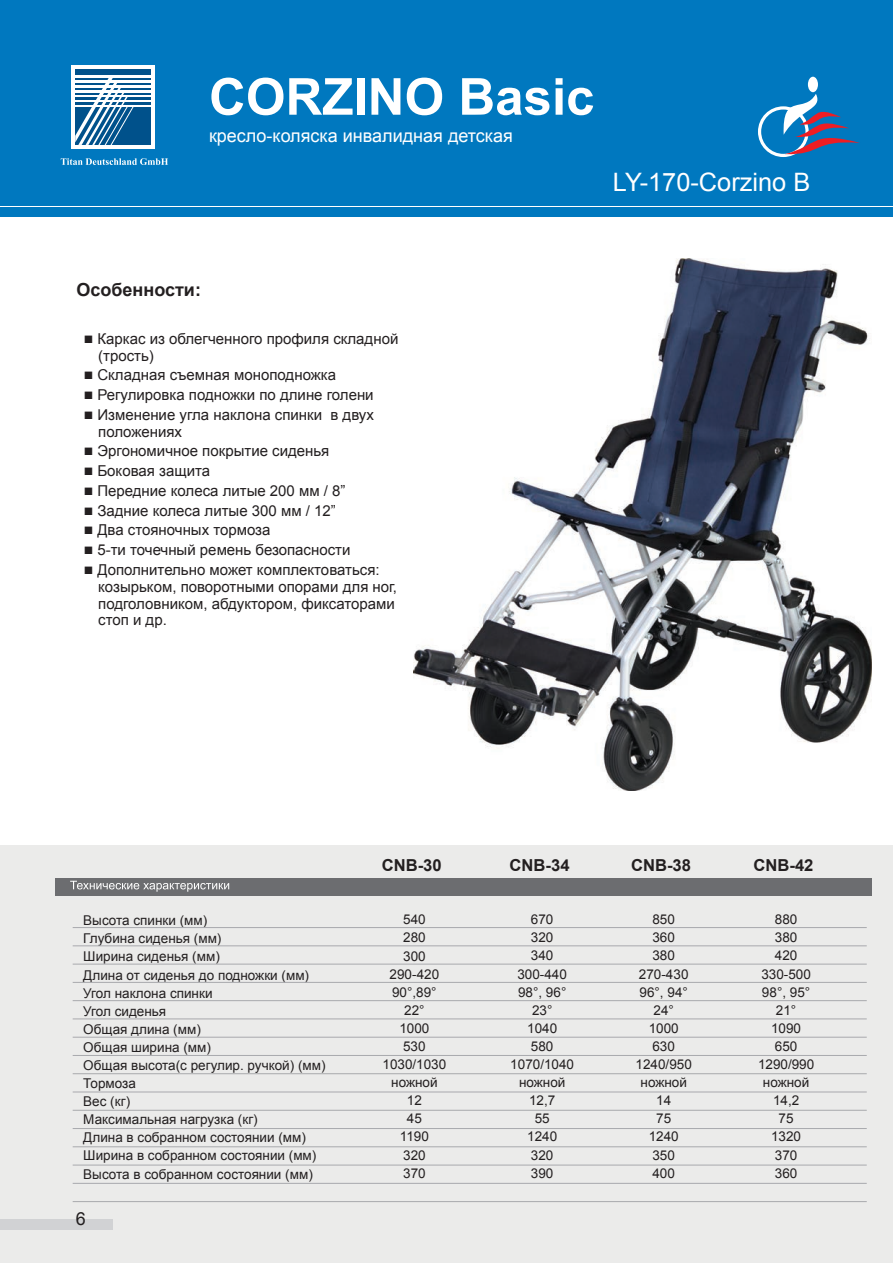
<style>
.page{position:relative;width:893px;height:1263px;background:#fff}
.page>*{position:absolute;margin:0;border:0;box-sizing:border-box;transform-origin:0 0}
.t1{font:700 51px "Arial";color:#fff}
.t2{font:25.35px "Arial";color:#fff}
.t3{font:18px "Arial";color:#fff}
.t4{font:700 18px "Arial";color:#231f20}
.t5{font:18px "Arial";color:#231f20}
.t6{font:700 16.5px "Arial";color:#231f20}
.t7{font:15px/16.8px "Arial";color:#231f20}
.t8{font:13.5px/18.1px "Arial";color:#231f20;text-align:center}
</style>
<div class="page">
<div style="left:0;top:845px;width:893px;height:418px;background:#ebebea"></div>
<hr style="left:73px;top:927px;width:794px;height:1px;background:#a8a9ad">
<hr style="left:73px;top:1201px;width:794px;height:1px;background:#a8a9ad">
<hr style="left:73px;top:945px;width:794px;height:1px;background:#a8a9ad">
<hr style="left:73px;top:964px;width:794px;height:1px;background:#a8a9ad">
<hr style="left:73px;top:982px;width:794px;height:1px;background:#a8a9ad">
<hr style="left:73px;top:1000px;width:794px;height:1px;background:#a8a9ad">
<hr style="left:73px;top:1018px;width:794px;height:1px;background:#a8a9ad">
<hr style="left:73px;top:1037px;width:794px;height:1px;background:#a8a9ad">
<hr style="left:73px;top:1055px;width:794px;height:1px;background:#a8a9ad">
<hr style="left:73px;top:1073px;width:794px;height:1px;background:#a8a9ad">
<hr style="left:73px;top:1091px;width:794px;height:1px;background:#a8a9ad">
<hr style="left:73px;top:1110px;width:794px;height:1px;background:#a8a9ad">
<hr style="left:73px;top:1128px;width:794px;height:1px;background:#a8a9ad">
<hr style="left:73px;top:1146px;width:794px;height:1px;background:#a8a9ad">
<hr style="left:73px;top:1165px;width:794px;height:1px;background:#a8a9ad">
<hr style="left:73px;top:1183px;width:794px;height:1px;background:#a8a9ad">
<div style="left:55px;top:878px;width:817px;height:17px;background:#6c6d70"></div>
<svg style="left:70px;top:881px;width:159px;height:11px"></svg>
<div style="left:0;top:0;width:893px;height:205px;background:#0078bf"></div>
<div style="left:71px;top:65px;width:83px;height:83px;background:#fff"></div>
<div style="left:75px;top:70px;width:75px;height:75px;background:#00518b"></div>
<hr style="left:75px;top:75px;width:76px;height:2px;background:#fff">
<hr style="left:75px;top:80px;width:76px;height:2px;background:#fff">
<hr style="left:75px;top:85px;width:76px;height:2px;background:#fff">
<hr style="left:75px;top:90px;width:76px;height:2px;background:#fff">
<hr style="left:75px;top:95px;width:76px;height:2px;background:#fff">
<hr style="left:75px;top:101px;width:76px;height:1px;background:#fff">
<hr style="left:75px;top:106px;width:76px;height:1px;background:#fff">
<svg style="left:75px;top:77px;width:59px;height:68px"></svg>
<div style="left:0;top:208px;width:893px;height:9px;background:#0078bf"></div>
<div style="left:758px;top:106px;width:51px;height:51px;border:3px solid #fff;border-radius:50%"></div>
<div style="left:808px;top:77px;width:10px;height:15px;background:#fff;border-radius:50%"></div>
<svg style="left:782px;top:91px;width:78px;height:64px"></svg>
<svg style="left:61px;top:158px;width:107px;height:7px"></svg>
<div style="left:0;top:1219px;width:113px;height:11px;background:#d1d2d4"></div>
<img style="left:414px;top:258px;width:457px;height:532px">
<h1 class="t1" style="left:209px;top:78px;width:387px">CORZINO Basic</h1>
<h3 class="t3" style="left:209px;top:129px;width:305px">кресло-коляска инвалидная детская</h3>
<h2 class="t2" style="left:613px;top:173px;width:199px">LY-170-Corzino B</h2>
<h3 class="t4" style="left:76px;top:283px;width:126px">Особенности:</h3>
<p class="t7" style="left:98px;top:331px;width:302px;text-indent:-14px">■ Каркас из облегченного профиля складной (трость)</p>
<p class="t7" style="left:84px;top:368px;width:254px">■ Складная съемная моноподножка</p>
<p class="t7" style="left:84px;top:388px;width:291px">■ Регулировка подножки по длине голени</p>
<p class="t7" style="left:98px;top:407px;width:277px;text-indent:-14px">■ Изменение угла наклона спинки в двух положениях</p>
<p class="t7" style="left:84px;top:444px;width:247px">■ Эргономичное покрытие сиденья</p>
<p class="t7" style="left:84px;top:464px;width:128px">■ Боковая защита</p>
<p class="t7" style="left:84px;top:484px;width:263px">■ Передние колеса литые 200 мм / 8”</p>
<p class="t7" style="left:84px;top:503px;width:254px">■ Задние колеса литые 300 мм / 12”</p>
<p class="t7" style="left:84px;top:523px;width:188px">■ Два стояночных тормоза</p>
<p class="t7" style="left:84px;top:543px;width:268px">■ 5-ти точечный ремень безопасности</p>
<p class="t7" style="left:98px;top:563px;width:300px;text-indent:-14px">■ Дополнительно может комплектоваться: козырьком, поворотными опорами для ног, подголовником, абдуктором, фиксаторами стоп и др.</p>
<p class="t8" style="left:83px;top:913px;width:244px;text-align:left">Высота спинки (мм)<br>Глубина сиденья (мм)<br>Ширина сиденья (мм)<br>Длина от сиденья до подножки (мм)<br>Угол наклона спинки<br>Угол сиденья<br>Общая длина (мм)<br>Общая ширина (мм)<br>Общая высота(с регулир. ручкой) (мм)<br>Тормоза<br>Вес (кг)<br>Максимальная нагрузка (кг)<br>Длина в собранном состоянии (мм)<br>Ширина в собранном состоянии (мм)<br>Высота в собранном состоянии (мм)</p>
<h3 class="t5" style="left:76px;top:1212px;width:12px">6</h3>
<p class="t6" style="left:382px;top:859px;width:62px">CNB-30</p>
<p class="t8" style="left:382px;top:912px;width:65px">540<br>280<br>300<br>290-420<br>90°,89°<br>22°<br>1000<br>530<br>1030/1030 ножной<br>12<br>45<br>1190<br>320<br>370</p>
<p class="t6" style="left:510px;top:859px;width:62px">CNB-34</p>
<p class="t8" style="left:510px;top:912px;width:65px">670<br>320<br>340<br>300-440<br>98°, 96°<br>23°<br>1040<br>580<br>1070/1040 ножной<br>12,7<br>55<br>1240<br>320<br>390</p>
<p class="t6" style="left:631px;top:859px;width:62px">CNB-38</p>
<p class="t8" style="left:636px;top:912px;width:58px">850<br>360<br>380<br>270-430<br>96°, 94°<br>24°<br>1000<br>630<br>1240/950 ножной<br>14<br>75<br>1240<br>350<br>400</p>
<p class="t6" style="left:753px;top:859px;width:62px">CNB-42</p>
<p class="t8" style="left:758px;top:912px;width:58px">880<br>380<br>420<br>330-500<br>98°, 95°<br>21°<br>1090<br>650<br>1290/990 ножной<br>14,2<br>75<br>1320<br>370<br>360</p>
</div>
